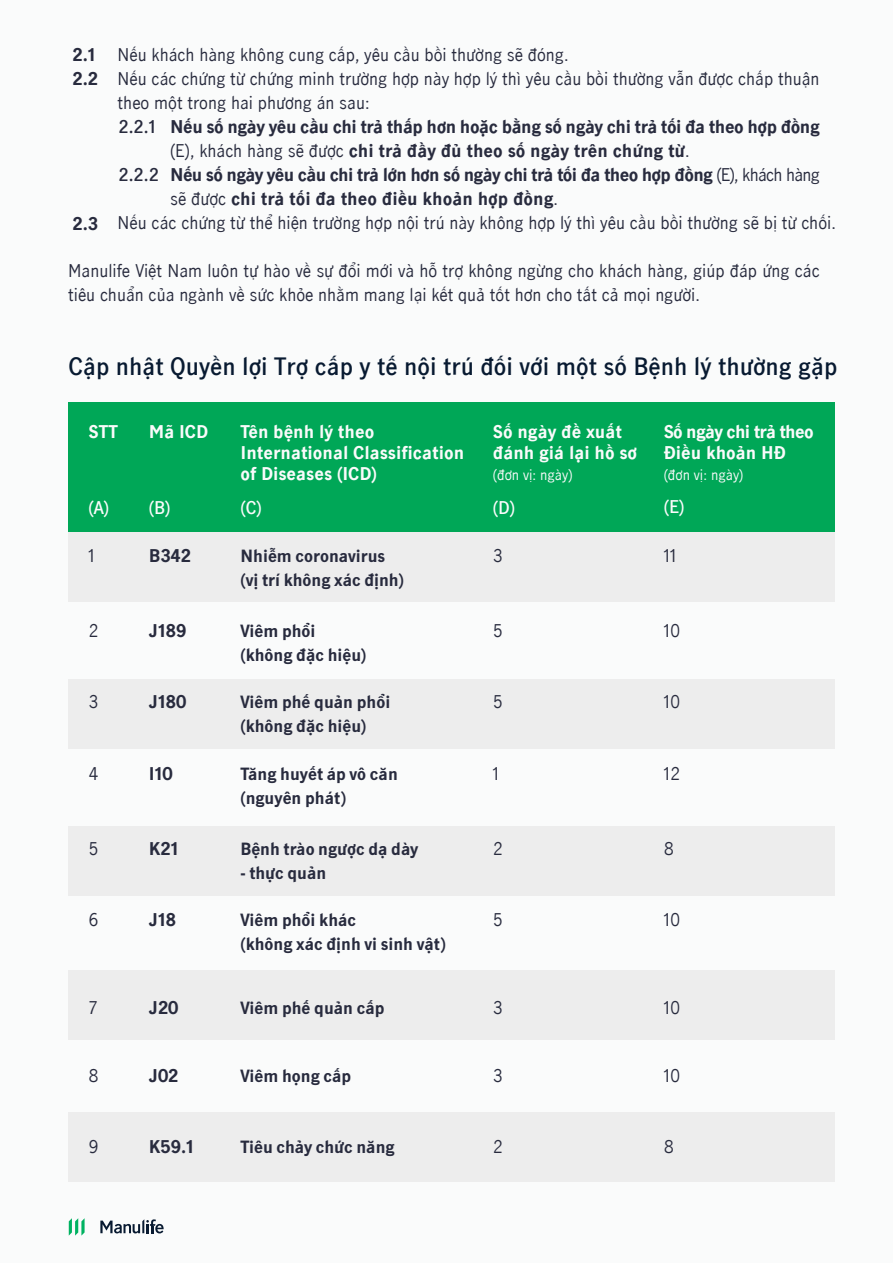
<style>
.page{position:relative;width:893px;height:1263px;background:#fafbfb}
.page>*{position:absolute;margin:0;border:0;box-sizing:border-box;transform-origin:0 0}
.t1{font:600 22.5px "Manulife JH Sans";color:#081a31}
.t2{font:16.5px/24px "Manulife JH Sans";color:#282b3e}
.t3{font:700 16.5px/24px "Manulife JH Sans Optimized";color:#282b3e}
.t4{font:700 16.5px/24px "Manulife JH Sans";letter-spacing:-.025em;color:#282b3e}
.t5{font:700 16.5px "Manulife JH Sans";color:#282b3e}
.t6{font:700 16.5px/21px "Manulife JH Sans";color:#fafbfb}
.t7{font:700 16.5px/21px "Manulife JH Sans";letter-spacing:-.04em;color:#fafbfb}
.t8{font:600 16.5px "Manulife JH Sans";color:#fafbfb}
.t9{font:600 16.5px "Manulife JH Sans";color:#282b3e}
.t10{font:13.5px "Manulife JH Sans";color:#fafbfb}
.s1{font-weight:400}
</style>
<div class="page">
<div style="left:68px;top:532px;width:767px;height:70px;background:#ededed"></div>
<div style="left:68px;top:1112px;width:767px;height:70px;background:#ededed"></div>
<div style="left:68px;top:970px;width:767px;height:69px;background:#ededed"></div>
<div style="left:68px;top:826px;width:767px;height:70px;background:#ededed"></div>
<div style="left:68px;top:679px;width:767px;height:70px;background:#ededed"></div>
<svg style="left:69px;top:1218px;width:16px;height:17px"></svg>
<svg style="left:100px;top:1219px;width:64px;height:14px"></svg>
<div style="left:68px;top:403px;width:767px;height:129px;background:#00a757"></div>
<p class="t2" style="left:118px;top:42px;width:703px">Nếu khách hàng không cung cấp, yêu cầu bồi thường sẽ đóng.<br>Nếu các chứng từ chứng minh trường hợp này hợp lý thì yêu cầu bồi thường vẫn được chấp thuận theo một trong hai phương án sau:</p>
<p class="t4" style="left:170px;top:114px;width:651px">Nếu số ngày yêu cầu chi trả thấp hơn hoặc bằng số ngày chi trả tối đa theo hợp đồng</p>
<p class="t5" style="left:170px;top:138px;width:521px"><span class="s1">(E), khách hàng sẽ được</span> chi trả đầy đủ theo số ngày trên chứng từ<span class="s1">.</span></p>
<p class="t4" style="left:170px;top:162px;width:651px">Nếu số ngày yêu cầu chi trả lớn hơn số ngày chi trả tối đa theo hợp đồng <span class="s1">(E), khách hàng</span></p>
<p class="t5" style="left:170px;top:186px;width:389px"><span class="s1">sẽ được</span> chi trả tối đa theo điều khoản hợp đồng<span class="s1">.</span></p>
<p class="t2" style="left:118px;top:210px;width:720px">Nếu các chứng từ thể hiện trường hợp nội trú này không hợp lý thì yêu cầu bồi thường sẽ bị từ chối.</p>
<p class="t2" style="left:68px;top:258px;width:753px">Manulife Việt Nam luôn tự hào về sự đổi mới và hỗ trợ không ngừng cho khách hàng, giúp đáp ứng các tiêu chuẩn của ngành về sức khỏe nhằm mang lại kết quả tốt hơn cho tất cả mọi người.</p>
<p class="t4" style="left:73px;top:42px;width:27px">2.1<br>2.2</p>
<p class="t9" style="left:118px;top:115px;width:39px">2.2.1</p>
<p class="t9" style="left:118px;top:163px;width:42px">2.2.2</p>
<p class="t4" style="left:73px;top:211px;width:27px">2.3</p>
<h1 class="t1" style="left:69px;top:350px;width:770px">Cập nhật Quyền lợi Trợ cấp y tế nội trú đối với một số Bệnh lý thường gặp</h1>
<p class="t6" style="left:88px;top:420px;width:31px">STT</p>
<p class="t8" style="left:88px;top:496px;width:22px">(A)</p>
<p class="t6" style="left:149px;top:420px;width:61px">Mã ICD</p>
<p class="t8" style="left:149px;top:496px;width:23px">(B)</p>
<p class="t6" style="left:241px;top:420px;width:225px">Tên bệnh lý theo<br>International Classification of Diseases (ICD)</p>
<p class="t8" style="left:241px;top:496px;width:23px">(C)</p>
<p class="t6" style="left:493px;top:420px;width:146px">Số ngày đề xuất đánh giá lại hồ sơ</p>
<p class="t10" style="left:493px;top:465px;width:81px">(đơn vị: ngày)</p>
<p class="t8" style="left:493px;top:496px;width:24px">(D)</p>
<p class="t7" style="left:664px;top:420px;width:151px">Số ngày chi trả theo<br>Điều khoản HĐ</p>
<p class="t10" style="left:664px;top:465px;width:81px">(đơn vị: ngày)</p>
<p class="t8" style="left:664px;top:494px;width:22px">(E)</p>
<p class="t2" style="left:88px;top:542px;width:8px">1</p>
<p class="t4" style="left:149px;top:542px;width:44px">B342</p>
<p class="t3" style="left:241px;top:543px;width:165px">Nhiễm coronavirus (vị trí không xác định)</p>
<p class="t2" style="left:493px;top:542px;width:12px">3</p>
<p class="t2" style="left:664px;top:542px;width:14px">11</p>
<p class="t2" style="left:88px;top:618px;width:12px">2</p>
<p class="t4" style="left:149px;top:618px;width:39px">J189</p>
<p class="t3" style="left:241px;top:618px;width:127px">Viêm phổi (không đặc hiệu)</p>
<p class="t2" style="left:493px;top:618px;width:12px">5</p>
<p class="t2" style="left:664px;top:618px;width:18px">10</p>
<p class="t2" style="left:88px;top:689px;width:12px">3</p>
<p class="t4" style="left:149px;top:689px;width:39px">J180</p>
<p class="t3" style="left:241px;top:689px;width:151px">Viêm phế quản phổi (không đặc hiệu)</p>
<p class="t2" style="left:493px;top:689px;width:12px">5</p>
<p class="t2" style="left:664px;top:689px;width:18px">10</p>
<p class="t2" style="left:88px;top:761px;width:12px">4</p>
<p class="t4" style="left:149px;top:761px;width:25px">I10</p>
<p class="t3" style="left:241px;top:762px;width:159px">Tăng huyết áp vô căn (nguyên phát)</p>
<p class="t2" style="left:493px;top:761px;width:8px">1</p>
<p class="t2" style="left:664px;top:761px;width:18px">12</p>
<p class="t2" style="left:88px;top:836px;width:12px">5</p>
<p class="t4" style="left:149px;top:836px;width:31px">K21</p>
<p class="t3" style="left:241px;top:836px;width:179px">Bệnh trào ngược dạ dày</p>
<p class="t3" style="left:241px;top:860px;width:87px">- thực quản</p>
<p class="t2" style="left:493px;top:836px;width:12px">2</p>
<p class="t2" style="left:664px;top:836px;width:12px">8</p>
<p class="t2" style="left:88px;top:907px;width:12px">6</p>
<p class="t4" style="left:149px;top:907px;width:29px">J18</p>
<p class="t3" style="left:241px;top:907px;width:207px">Viêm phổi khác<br>(không xác định vi sinh vật)</p>
<p class="t2" style="left:493px;top:907px;width:12px">5</p>
<p class="t2" style="left:664px;top:907px;width:18px">10</p>
<p class="t2" style="left:88px;top:995px;width:11px">7</p>
<p class="t4" style="left:149px;top:995px;width:31px">J20</p>
<p class="t3" style="left:241px;top:995px;width:146px">Viêm phế quản cấp</p>
<p class="t2" style="left:493px;top:995px;width:12px">3</p>
<p class="t2" style="left:664px;top:995px;width:18px">10</p>
<p class="t2" style="left:88px;top:1062px;width:12px">8</p>
<p class="t4" style="left:149px;top:1062px;width:31px">J02</p>
<p class="t3" style="left:241px;top:1063px;width:112px">Viêm họng cấp</p>
<p class="t2" style="left:493px;top:1062px;width:12px">3</p>
<p class="t2" style="left:664px;top:1062px;width:18px">10</p>
<p class="t2" style="left:88px;top:1134px;width:12px">9</p>
<p class="t4" style="left:149px;top:1134px;width:47px">K59.1</p>
<p class="t3" style="left:241px;top:1134px;width:156px">Tiêu chảy chức năng</p>
<p class="t2" style="left:493px;top:1134px;width:12px">2</p>
<p class="t2" style="left:664px;top:1134px;width:12px">8</p>
</div>
